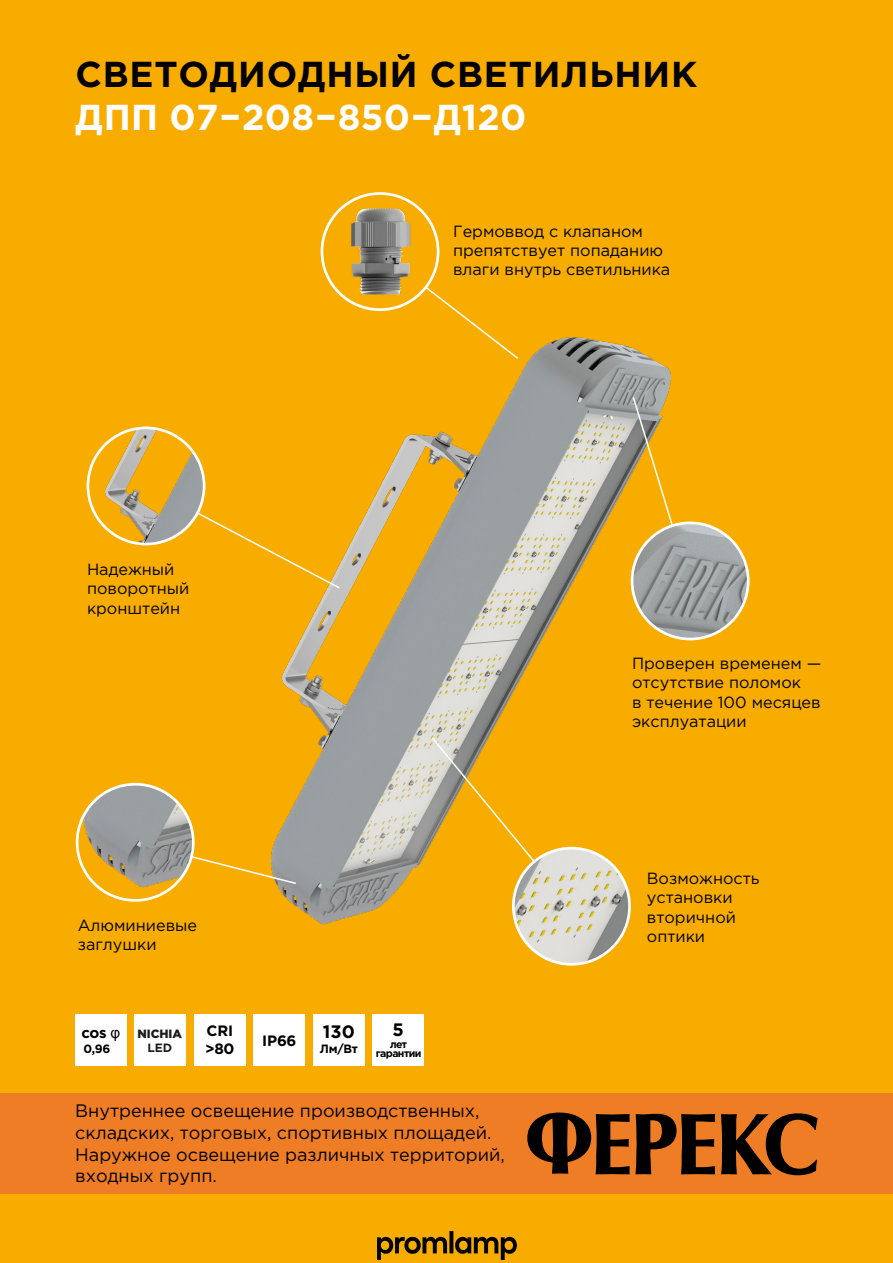
<style>
.page{position:relative;width:893px;height:1263px;background:#f8ac00}
.page>*{position:absolute;margin:0;border:0;box-sizing:border-box;transform-origin:0 0}
.t1{font:700 36px "Gotham Pro";letter-spacing:.02em;color:#010101}
.t2{font:700 36px "Gotham Pro";letter-spacing:.01em;color:#fff}
.t3{font:18px/21.6px "Gotham Pro";color:#010101}
.t4{font:700 18px "Gotham Pro";color:#010101}
.t5{font:16.2px/19.5px "Gotham Pro";color:#010202}
.t6{font:700 15px/18px "Gotham Pro";letter-spacing:-.02em;color:#010101}
.t7{font:700 12px "Gotham Pro";color:#010101}
.t8{font:900 12px "Gotham Pro";letter-spacing:-.005em;color:#1d1d1b}
.t9{font:700 12px "Gotham Pro";color:#1d1d1b}
.t10{font:700 10.5px/9.8px "Gotham Pro";letter-spacing:-.055em;color:#010101;text-align:center}
.s1{font-family:"Arial";font-weight:400}
</style>
<div class="page">
<div style="left:0;top:1094px;width:893px;height:100px;background:#ef7d25"></div>
<svg style="left:527px;top:1112px;width:291px;height:63px"></svg>
<img style="left:0;top:224px;width:893px;height:870px">
<div style="left:321px;top:192px;width:118px;height:119px;border:3px solid #fff;border-radius:50%"></div>
<svg style="left:194px;top:510px;width:147px;height:80px"></svg>
<svg style="left:424px;top:285px;width:96px;height:75px"></svg>
<svg style="left:631px;top:395px;width:61px;height:178px"></svg>
<svg style="left:174px;top:840px;width:124px;height:45px"></svg>
<img style="left:77px;top:784px;width:116px;height:116px;border-radius:58px">
<div style="left:76px;top:783px;width:119px;height:119px;border:3px solid #fff;border-radius:50%"></div>
<img style="left:88px;top:428px;width:116px;height:116px;border-radius:58px">
<div style="left:87px;top:426px;width:118px;height:119px;border:3px solid #fff;border-radius:50%"></div>
<img style="left:349px;top:208px;width:62px;height:87px">
<svg style="left:430px;top:736px;width:144px;height:173px"></svg>
<img style="left:513px;top:848px;width:116px;height:116px;border-radius:58px">
<img style="left:632px;top:523px;width:116px;height:116px;border-radius:58px">
<div style="left:512px;top:847px;width:119px;height:119px;border:3px solid #fff;border-radius:50%"></div>
<div style="left:631px;top:521px;width:119px;height:119px;border:3px solid #fff;border-radius:50%"></div>
<img style="left:378px;top:1232px;width:139px;height:27px">
<h1 class="t1" style="left:76px;top:53px;width:623px">СВЕТОДИОДНЫЙ СВЕТИЛЬНИК</h1>
<h1 class="t2" style="left:76px;top:96px;width:452px">ДПП 07−208−850−Д120</h1>
<p class="t5" style="left:453px;top:221px;width:219px">Гермоввод с клапаном препятствует попаданию влаги внутрь светильника</p>
<p class="t5" style="left:87px;top:559px;width:104px">Надежный поворотный кронштейн</p>
<p class="t5" style="left:78px;top:915px;width:121px">Алюминиевые заглушки</p>
<p class="t6" style="left:81px;top:1023px;width:40px">cos <span class="s1">φ</span></p>
<p class="t7" style="left:84px;top:1041px;width:28px">0,96</p>
<p class="t8" style="left:138px;top:1026px;width:46px">NICHIA</p>
<p class="t9" style="left:147px;top:1041px;width:26px">LED</p>
<p class="t6" style="left:205px;top:1022px;width:31px">CRI &gt;80</p>
<p class="t4" style="left:323px;top:1021px;width:33px">130</p>
<p class="t6" style="left:262px;top:1031px;width:36px">IP66</p>
<p class="t7" style="left:320px;top:1041px;width:39px">Лм/Вт</p>
<p class="t4" style="left:393px;top:1019px;width:13px">5</p>
<p class="t10" style="left:376px;top:1039px;width:47px">лет гарантии</p>
<p class="t5" style="left:632px;top:653px;width:191px">Проверен временем — отсутствие поломок<br>в течение 100 месяцев эксплуатации</p>
<p class="t5" style="left:647px;top:868px;width:114px">Возможность установки вторичной оптики</p>
<p class="t3" style="left:75px;top:1100px;width:431px">Внутреннее освещение производственных, складских, торговых, спортивных площадей.<br>Наружное освещение различных территорий, входных групп.</p>
</div>
